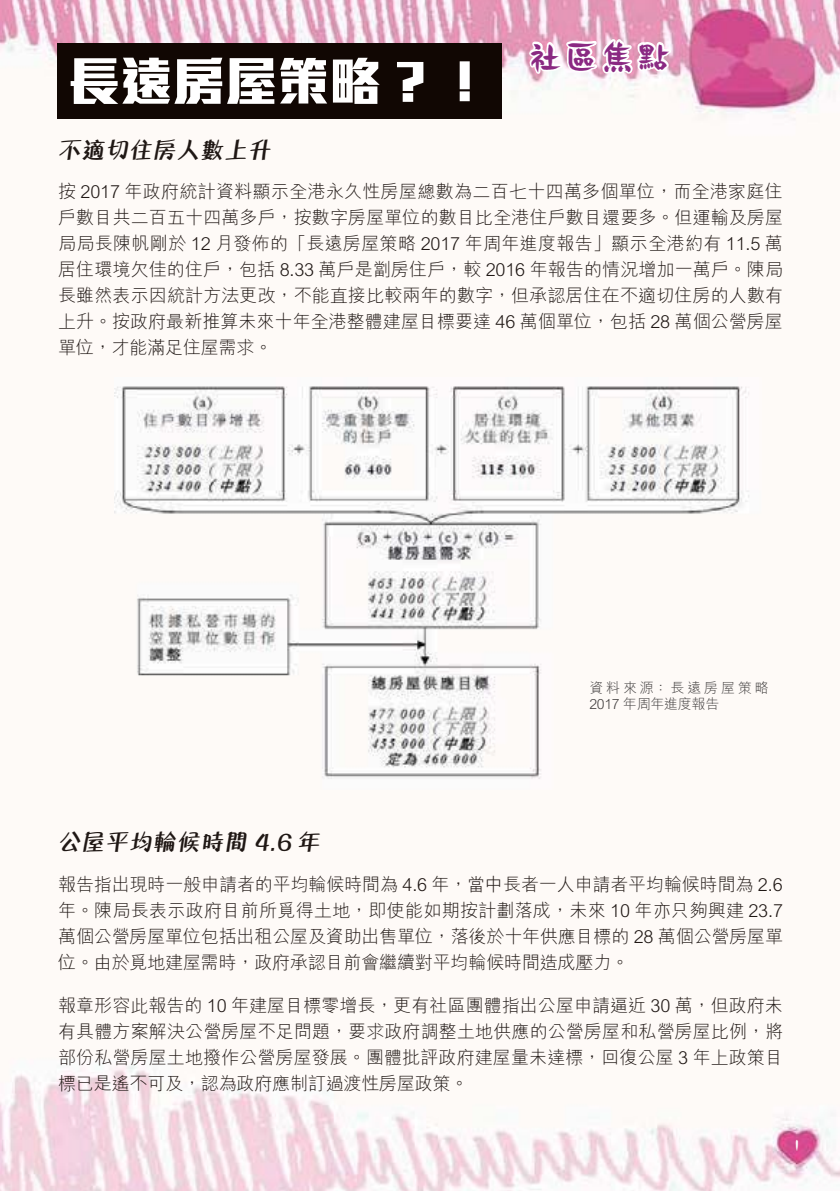
<style>
.page{position:relative;width:840px;height:1191px;background:#fff}
.page>*{position:absolute;margin:0;border:0;box-sizing:border-box;transform-origin:0 0}
.t1{font:52.2px "M Stiff Hei HK Ultra Bold E Ten B5 H";color:#fff}
.t2{font:36px "M Windy HK Bold E Ten B5 H";color:#8a2982}
.t3{font:24px "M Marker HK Bold E Ten B5 H";letter-spacing:-.01em;color:#1f1714}
.t4{font:18px/26px "M Hei HK Light E Ten B5 H";letter-spacing:-.01em;color:#1f1714;text-align:justify}
.t5{font:16px "M Windy HK Bold E Ten B5 H";color:#fff}
.t6{font:14px/16px "M Hei HK Light E Ten B5 H";letter-spacing:-.02em;color:#3f3c3c}
</style>
<div class="page">
<img style="left:0;top:0;width:839px;height:1191px">
<div style="left:57px;top:44px;width:444px;height:75px;background:#110703"></div>
<img style="left:115px;top:377px;width:655px;height:412px">
<svg style="left:527px;top:0;width:147px;height:82px"></svg>
<h2 class="t2" style="left:527px;top:43px;width:145px">社區焦點</h2>
<h1 class="t1" style="left:68px;top:62px;width:424px">長遠房屋策略 ? ！</h1>
<h3 class="t3" style="left:58px;top:141px;width:216px">不適切住房人數上升</h3>
<p class="t4" style="left:58px;top:181px;width:726px">按 2017 年政府統計資料顯示全港永久性房屋總數為二百七十四萬多個單位，而全港家庭住戶數目共二百五十四萬多戶，按數字房屋單位的數目比全港住戶數目還要多。但運輸及房屋局局長陳帆剛於 12 月發佈的「長遠房屋策略 2017 年周年進度報告」顯示全港約有 11.5 萬居住環境欠佳的住戶，包括 8.33 萬戶是劏房住戶，較 2016 年報告的情況增加一萬戶。陳局長雖然表示因統計方法更改，不能直接比較兩年的數字，但承認居住在不適切住房的人數有上升。按政府最新推算未來十年全港整體建屋目標要達 46 萬個單位，包括 28 萬個公營房屋單位，才能滿足住屋需求。</p>
<p class="t6" style="left:589px;top:681px;width:181px">資料來源：長遠房屋策略<br>2017 年周年進度報告</p>
<h3 class="t3" style="left:58px;top:833px;width:265px">公屋平均輪候時間 4.6 年</h3>
<p class="t4" style="left:58px;top:873px;width:726px">報告指出現時一般申請者的平均輪候時間為 4.6 年，當中長者一人申請者平均輪候時間為 2.6年。陳局長表示政府目前所覓得土地，即使能如期按計劃落成，未來 10 年亦只夠興建 23.7萬個公營房屋單位包括出租公屋及資助出售單位，落後於十年供應目標的 28 萬個公營房屋單位。由於覓地建屋需時，政府承認目前會繼續對平均輪候時間造成壓力。</p>
<p class="t4" style="left:58px;top:994px;width:726px">報章形容此報告的 10 年建屋目標零增長，更有社區團體指出公屋申請逼近 30 萬，但政府未有具體方案解決公營房屋不足問題，要求政府調整土地供應的公營房屋和私營房屋比例，將部份私營房屋土地撥作公營房屋發展。團體批評政府建屋量未達標，回復公屋 3 年上政策目標已是遙不可及，認為政府應制訂過渡性房屋政策。</p>
<p class="t5" style="left:791px;top:1139px;width:11px">1</p>
</div>
